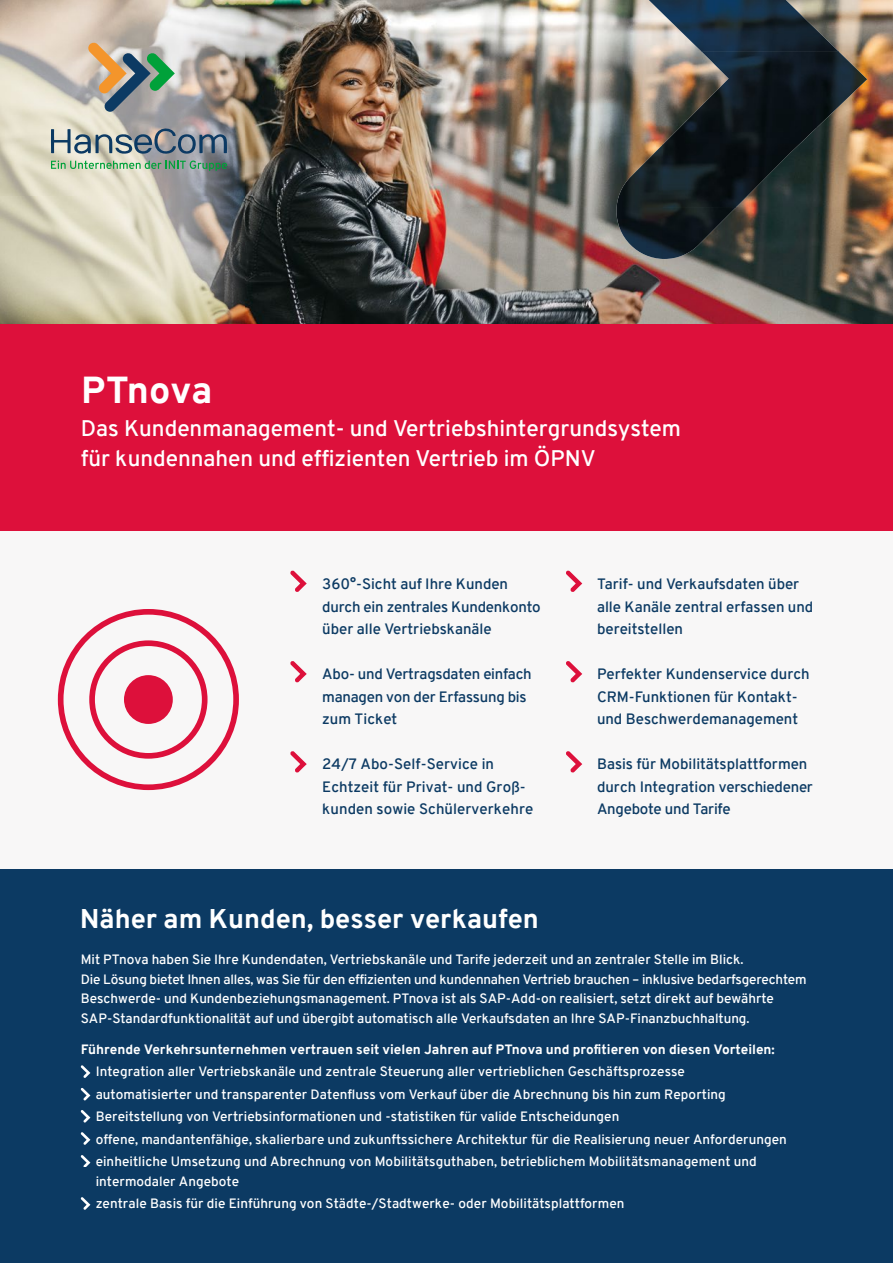
<style>
.page{position:relative;width:893px;height:1263px;background:#fff}
.page>*{position:absolute;margin:0;border:0;box-sizing:border-box;transform-origin:0 0}
.t1{font:700 37.5px "Overpass";color:#fff}
.t2{font:700 27px "Overpass";color:#fff}
.t3{font:22.5px/30px "Overpass";color:#fff}
.t4{font:15px/22.5px "Overpass";color:#0c3a63}
.t5{font:13.5px/22.5px "Overpass";letter-spacing:.005em;color:#fff}
.t6{font:700 13.5px "Overpass";color:#fff}
</style>
<div class="page">
<img style="left:245px;top:0;width:648px;height:324px">
<img style="left:0;top:0;width:245px;height:324px">
<div style="left:0;top:502px;width:893px;height:455px;background:#f8f7f7"></div>
<div style="left:0;top:324px;width:893px;height:206px;background:#dd103b"></div>
<div style="left:0;top:869px;width:893px;height:394px;background:#0c3a63"></div>
<svg style="left:88px;top:42px;width:87px;height:70px;background:#9ba18e"></svg>
<img style="left:51px;top:126px;width:176px;height:45px">
<svg style="left:58px;top:609px;width:181px;height:181px"></svg>
<div style="left:124px;top:675px;width:49px;height:49px;background:#dd103b;border-radius:50%"></div>
<svg style="left:290px;top:571px;width:17px;height:21px"></svg>
<svg style="left:290px;top:661px;width:17px;height:21px"></svg>
<svg style="left:290px;top:751px;width:17px;height:21px"></svg>
<svg style="left:566px;top:571px;width:16px;height:21px"></svg>
<svg style="left:566px;top:661px;width:16px;height:21px"></svg>
<svg style="left:566px;top:751px;width:16px;height:21px"></svg>
<svg style="left:81px;top:1065px;width:9px;height:13px"></svg>
<svg style="left:81px;top:1088px;width:9px;height:12px"></svg>
<svg style="left:81px;top:1110px;width:9px;height:12px"></svg>
<svg style="left:81px;top:1132px;width:9px;height:13px"></svg>
<svg style="left:81px;top:1155px;width:9px;height:11px"></svg>
<svg style="left:81px;top:1197px;width:9px;height:13px"></svg>
<img style="left:649px;top:0;width:190px;height:52px">
<img style="left:662px;top:51px;width:154px;height:156px">
<img style="left:816px;top:51px;width:51px;height:77px">
<img style="left:612px;top:144px;width:51px;height:115px">
<img style="left:662px;top:207px;width:74px;height:52px">
<h1 class="t1" style="left:81px;top:366px;width:133px">PTnova</h1>
<h3 class="t3" style="left:81px;top:413px;width:602px">Das Kundenmanagement- und Vertriebshintergrundsystem für kundennahen und effizienten Vertrieb im ÖPNV</h3>
<p class="t4" style="left:322px;top:573px;width:220px">360°-Sicht auf Ihre Kunden durch ein zentrales Kundenkonto über alle Vertriebskanäle</p>
<p class="t4" style="left:322px;top:663px;width:211px">Abo- und Vertragsdaten einfach managen von der Erfassung bis zum Ticket</p>
<p class="t4" style="left:322px;top:753px;width:213px">24/7 Abo-Self-Service in<br>Echtzeit für Privat- und Groß&shy;kunden sowie Schülerverkehre</p>
<p class="t4" style="left:597px;top:573px;width:218px">Tarif- und Verkaufsdaten über alle Kanäle zentral erfassen und bereitstellen</p>
<p class="t4" style="left:597px;top:663px;width:214px">Perfekter Kundenservice durch<br>CRM-Funktionen für Kontakt&shy;und Beschwerdemanagement</p>
<p class="t4" style="left:597px;top:753px;width:218px">Basis für Mobilitätsplattformen durch Integration verschiedener<br>Angebote und Tarife</p>
<h2 class="t2" style="left:80px;top:901px;width:461px">Näher am Kunden, besser verkaufen</h2>
<p class="t5" style="left:81px;top:950px;width:727px;line-height:19.5px">Mit PTnova haben Sie Ihre Kundendaten, Vertriebskanäle und Tarife jederzeit und an zentraler Stelle im Blick.<br>Die Lösung bietet Ihnen alles, was Sie für den effizienten und kundennahen Vertrieb brauchen – inklusive bedarfsgerechtem Beschwerde- und Kundenbeziehungsmanagement. PTnova ist als SAP-Add-on realisiert, setzt direkt auf bewährte SAP-Standardfunktionalität auf und übergibt automatisch alle Verkaufsdaten an Ihre SAP-Finanzbuchhaltung.</p>
<p class="t6" style="left:81px;top:1041px;width:696px">Führende Verkehrsunternehmen vertrauen seit vielen Jahren auf PTnova und profitieren von diesen Vorteilen:</p>
<p class="t5" style="left:96px;top:1060px;width:693px">Integration aller Vertriebskanäle und zentrale Steuerung aller vertrieblichen Geschäftsprozesse<br>automatisierter und transparenter Datenfluss vom Verkauf über die Abrechnung bis hin zum Reporting Bereitstellung von Vertriebsinformationen und -statistiken für valide Entscheidungen<br>offene, mandantenfähige, skalierbare und zukunftssichere Architektur für die Realisierung neuer Anforderungen einheitliche Umsetzung und Abrechnung von Mobilitätsguthaben, betrieblichem Mobilitätsmanagement und</p>
<p class="t5" style="left:96px;top:1170px;width:530px">intermodaler Angebote<br>zentrale Basis für die Einführung von Städte-/Stadtwerke- oder Mobilitätsplattformen</p>
</div>
